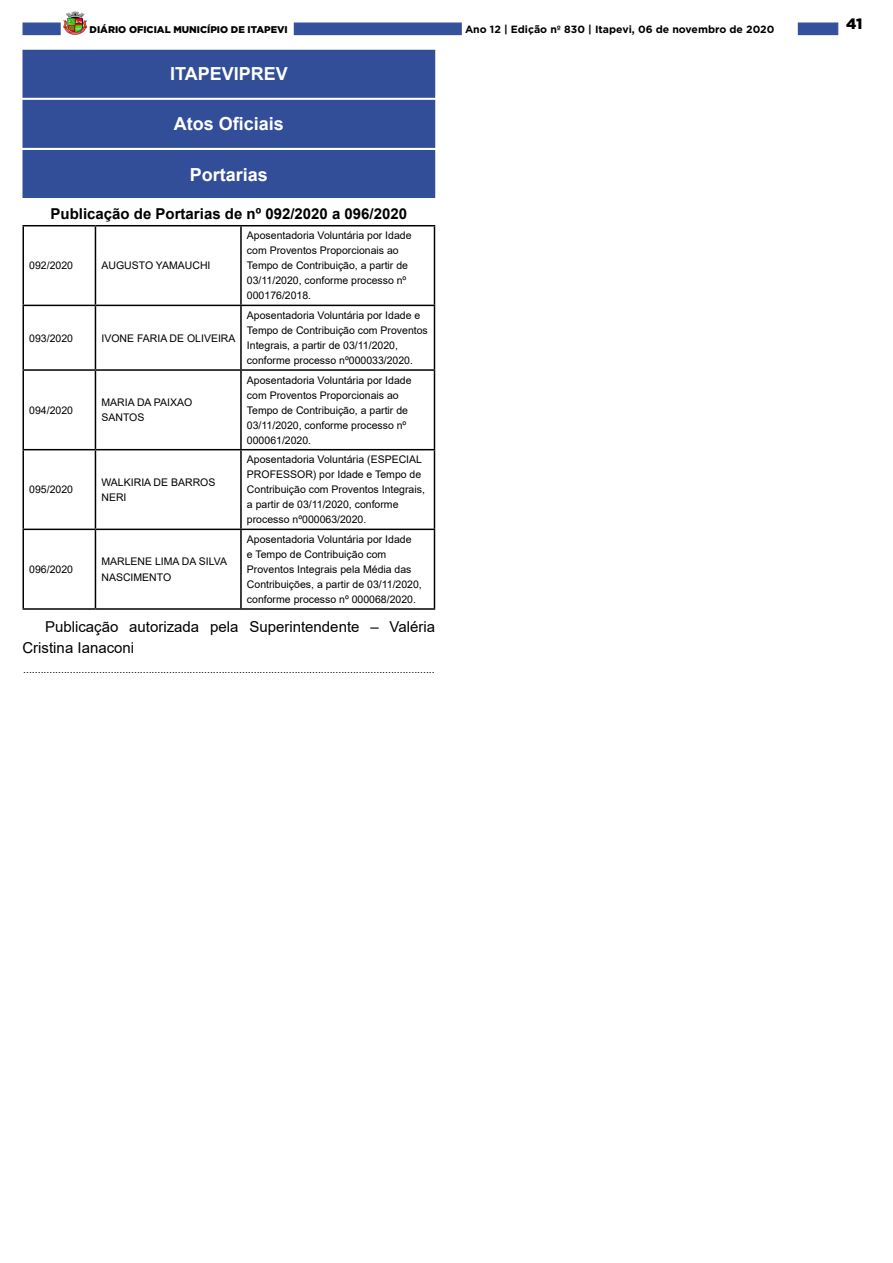
<style>
.page{position:relative;width:893px;height:1263px;background:#fff}
.page>*{position:absolute;margin:0;border:0;box-sizing:border-box;transform-origin:0 0}
.t1{font:700 18px "Arial";color:#fff}
._2_-_Corpo{font:15px/21px "Arial";color:#000}
._1_-_Cabeçalho{font:700 15px "Arial";color:#000}
.t2{font:900 15px "Gotham";color:#000}
._8_-_Orçamento{font:10.5px/15px "Arial";color:#000}
._4_-_Fim{font:10.5px "Arial";color:#000}
.t3{font:700 10.5px "Gotham";color:#000}
.t4{font:900 9.75px "Gotham";color:#000}
</style>
<div class="page">
<div style="left:22px;top:23px;width:39px;height:12px;background:#34519d;border:1px solid #334f9b"></div>
<div style="left:798px;top:23px;width:40px;height:12px;background:#34519d"></div>
<img style="left:63px;top:11px;width:24px;height:24px">
<div style="left:294px;top:23px;width:168px;height:12px;background:#34519d"></div>
<div style="left:23px;top:50px;width:412px;height:47px;background:#324e99"></div>
<div style="left:22px;top:50px;width:413px;height:48px;border:1px solid #324e99"></div>
<div style="left:23px;top:100px;width:412px;height:47px;background:#324e99"></div>
<div style="left:22px;top:100px;width:413px;height:48px;border:1px solid #324e99"></div>
<div style="left:23px;top:151px;width:412px;height:46px;background:#324e99"></div>
<div style="left:22px;top:150px;width:413px;height:48px;border:1px solid #324e99"></div>
<hr style="left:22px;top:225px;width:73px;height:1px;background:#000">
<hr style="left:22px;top:226px;width:2px;height:79px;background:#000">
<hr style="left:95px;top:225px;width:146px;height:1px;background:#000">
<hr style="left:95px;top:226px;width:1px;height:79px;background:#000">
<hr style="left:241px;top:225px;width:194px;height:1px;background:#000">
<hr style="left:240px;top:226px;width:2px;height:79px;background:#000">
<hr style="left:434px;top:226px;width:1px;height:79px;background:#000">
<hr style="left:22px;top:305px;width:73px;height:1px;background:#000">
<hr style="left:22px;top:306px;width:2px;height:63px;background:#000">
<hr style="left:95px;top:305px;width:146px;height:1px;background:#000">
<hr style="left:95px;top:306px;width:1px;height:63px;background:#000">
<hr style="left:241px;top:305px;width:194px;height:1px;background:#000">
<hr style="left:240px;top:306px;width:2px;height:63px;background:#000">
<hr style="left:434px;top:306px;width:1px;height:63px;background:#000">
<hr style="left:22px;top:369px;width:73px;height:2px;background:#000">
<hr style="left:22px;top:371px;width:2px;height:78px;background:#000">
<hr style="left:95px;top:369px;width:146px;height:2px;background:#000">
<hr style="left:95px;top:371px;width:1px;height:78px;background:#000">
<hr style="left:241px;top:369px;width:194px;height:2px;background:#000">
<hr style="left:240px;top:371px;width:2px;height:78px;background:#000">
<hr style="left:434px;top:371px;width:1px;height:78px;background:#000">
<hr style="left:22px;top:449px;width:73px;height:1px;background:#000">
<hr style="left:22px;top:450px;width:2px;height:79px;background:#000">
<hr style="left:95px;top:449px;width:146px;height:1px;background:#000">
<hr style="left:95px;top:450px;width:1px;height:79px;background:#000">
<hr style="left:241px;top:449px;width:194px;height:1px;background:#000">
<hr style="left:240px;top:450px;width:2px;height:79px;background:#000">
<hr style="left:434px;top:450px;width:1px;height:79px;background:#000">
<hr style="left:22px;top:529px;width:73px;height:1px;background:#000">
<hr style="left:22px;top:530px;width:2px;height:78px;background:#000">
<hr style="left:95px;top:529px;width:146px;height:1px;background:#000">
<hr style="left:95px;top:530px;width:1px;height:78px;background:#000">
<hr style="left:241px;top:529px;width:194px;height:1px;background:#000">
<hr style="left:240px;top:530px;width:2px;height:78px;background:#000">
<hr style="left:434px;top:530px;width:1px;height:78px;background:#000">
<hr style="left:22px;top:608px;width:73px;height:2px;background:#000">
<hr style="left:95px;top:608px;width:146px;height:2px;background:#000">
<hr style="left:241px;top:608px;width:194px;height:2px;background:#000">
<p class="t4" style="left:90px;top:23px;width:200px">DIÁRIO OFICIAL MUNICÍPIO DE ITAPEVI</p>
<p class="t3" style="left:465px;top:22px;width:311px">Ano 12 | Edição nº 830 | Itapevi, 06 de novembro de 2020</p>
<p class="t1" style="left:170px;top:61px;width:119px">ITAPEVIPREV</p>
<p class="t1" style="left:174px;top:111px;width:112px">Atos Oficiais</p>
<p class="t1" style="left:190px;top:161px;width:80px">Portarias</p>
<p class="_1_-_Cabeçalho" style="left:51px;top:203px;width:358px">Publicação de Portarias de nº 092/2020 a 096/2020</p>
<p class="_8_-_Orçamento" style="left:29px;top:258px;width:45px">092/2020</p>
<p class="_8_-_Orçamento" style="left:101px;top:258px;width:111px">AUGUSTO YAMAUCHI</p>
<p class="_8_-_Orçamento" style="left:247px;top:228px;width:166px">Aposentadoria Voluntária por Idade com Proventos Proporcionais ao<br>Tempo de Contribuição, a partir de<br>03/11/2020, conforme processo nº<br>000176/2018.</p>
<p class="_8_-_Orçamento" style="left:29px;top:330px;width:45px">093/2020</p>
<p class="_8_-_Orçamento" style="left:101px;top:330px;width:136px">IVONE FARIA DE OLIVEIRA</p>
<p class="_8_-_Orçamento" style="left:29px;top:402px;width:45px">094/2020</p>
<p class="_8_-_Orçamento" style="left:101px;top:395px;width:92px">MARIA DA PAIXAO<br>SANTOS</p>
<p class="_8_-_Orçamento" style="left:29px;top:482px;width:45px">095/2020</p>
<p class="_8_-_Orçamento" style="left:101px;top:475px;width:115px">WALKIRIA DE BARROS<br>NERI</p>
<p class="_8_-_Orçamento" style="left:247px;top:308px;width:182px">Aposentadoria Voluntária por Idade e Tempo de Contribuição com Proventos Integrais, a partir de 03/11/2020, conforme processo nº000033/2020.</p>
<p class="_8_-_Orçamento" style="left:247px;top:372px;width:166px">Aposentadoria Voluntária por Idade com Proventos Proporcionais ao<br>Tempo de Contribuição, a partir de<br>03/11/2020, conforme processo nº<br>000061/2020.</p>
<p class="_8_-_Orçamento" style="left:247px;top:452px;width:179px">Aposentadoria Voluntária (ESPECIAL PROFESSOR) por Idade e Tempo de Contribuição com Proventos Integrais, a partir de 03/11/2020, conforme processo nº000063/2020.</p>
<p class="_8_-_Orçamento" style="left:247px;top:532px;width:176px">Aposentadoria Voluntária por Idade<br>e Tempo de Contribuição com Proventos Integrais pela Média das Contribuições, a partir de 03/11/2020, conforme processo nº 000068/2020.</p>
<p class="_2_-_Corpo" style="left:22px;top:616px;width:414px;text-indent:22px">Publicação autorizada pela Superintendente – Valéria<br>Cristina Ianaconi</p>
<p class="_4_-_Fim" style="left:23px;top:662px;width:413px">.............................................................................................................................................</p>
<p class="_8_-_Orçamento" style="left:29px;top:562px;width:45px">096/2020</p>
<p class="_8_-_Orçamento" style="left:101px;top:554px;width:127px">MARLENE LIMA DA SILVA<br>NASCIMENTO</p>
<h2 class="t2" style="left:846px;top:13px;width:18px">41</h2>
</div>
